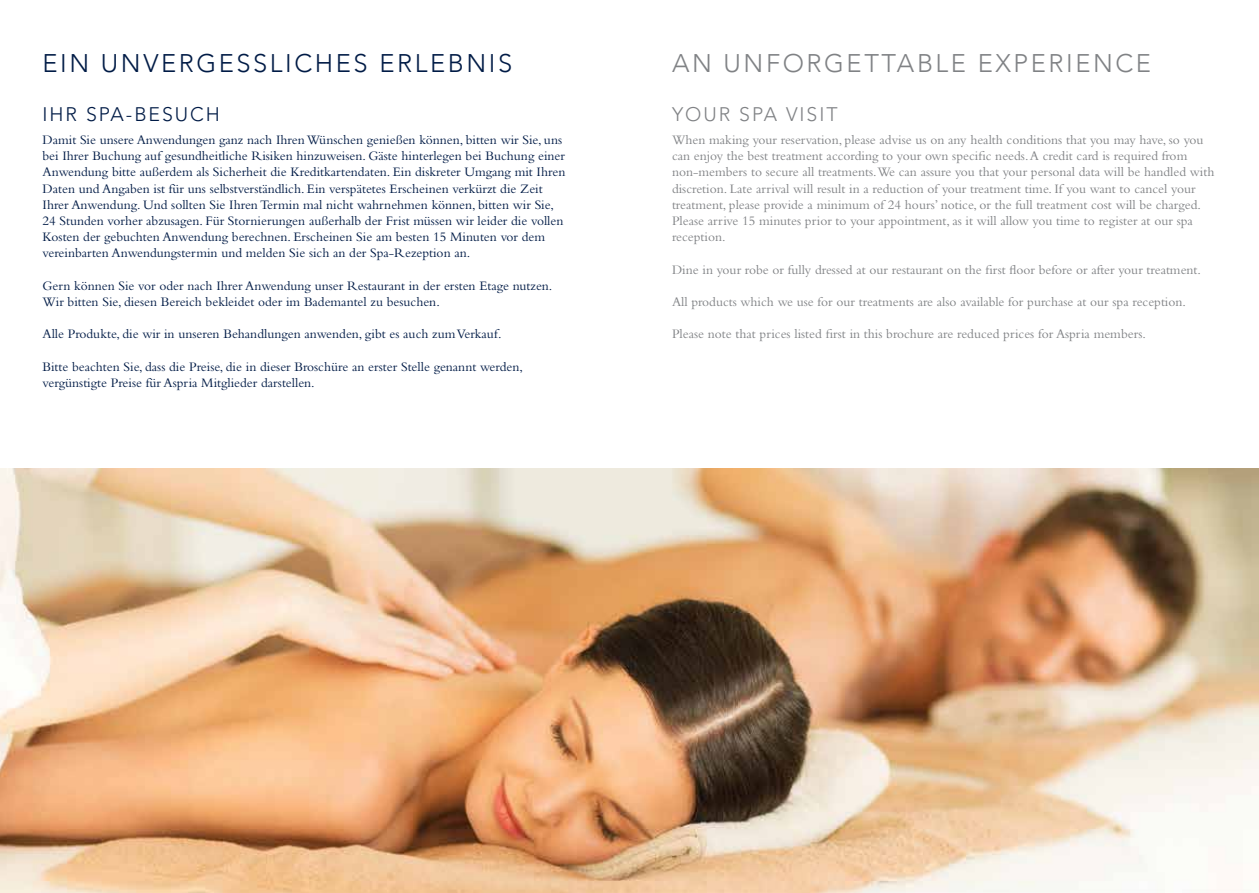
<style>
.page{position:relative;width:1259px;height:893px;background:#fff}
.page>*{position:absolute;margin:0;border:0;box-sizing:border-box;transform-origin:0 0}
.t1{font:300 25.5px "Avenir";letter-spacing:.1em;color:#001b46}
.t2{font:300 25.5px "Avenir";letter-spacing:.1em;color:#808285}
.t3{font:300 19.5px "Avenir LT Std";letter-spacing:.1em;color:#001b46}
.t4{font:300 19.5px "Avenir LT Std";letter-spacing:.1em;color:#808285}
.t5{font:13.5px/16.2px "Bembo Std";color:#001b46}
.t6{font:13.5px/16.2px "Bembo Std";color:#808285}
</style>
<div class="page">
<img style="left:0;top:468px;width:1259px;height:425px">
<h1 class="t1" style="left:43px;top:48px;width:471px">EIN UNVERGESSLICHES ERLEBNIS</h1>
<h2 class="t3" style="left:43px;top:103px;width:179px">IHR SPA-BESUCH</h2>
<p class="t5" style="left:43px;top:131px;width:524px">Damit Sie unsere Anwendungen ganz nach Ihren Wünschen genießen können, bitten wir Sie, uns bei Ihrer Buchung auf gesundheitliche Risiken hinzuweisen. Gäste hinterlegen bei Buchung einer Anwendung bitte außerdem als Sicherheit die Kreditkartendaten. Ein diskreter Umgang mit Ihren Daten und Angaben ist für uns selbstverständlich. Ein verspätetes Erscheinen verkürzt die Zeit Ihrer Anwendung. Und sollten Sie Ihren Termin mal nicht wahrnehmen können, bitten wir Sie, 24 Stunden vorher abzusagen. Für Stornierungen außerhalb der Frist müssen wir leider die vollen Kosten der gebuchten Anwendung berechnen. Erscheinen Sie am besten 15 Minuten vor dem vereinbarten Anwendungstermin und melden Sie sich an der Spa-Rezeption an.</p>
<p class="t5" style="left:43px;top:277px;width:511px">Gern können Sie vor oder nach Ihrer Anwendung unser Restaurant in der ersten Etage nutzen.<br>Wir bitten Sie, diesen Bereich bekleidet oder im Bademantel zu besuchen.</p>
<p class="t5" style="left:43px;top:326px;width:460px">Alle Produkte, die wir in unseren Behandlungen anwenden, gibt es auch zum Verkauf.</p>
<p class="t5" style="left:43px;top:358px;width:482px">Bitte beachten Sie, dass die Preise, die in dieser Broschüre an erster Stelle genannt werden, vergünstigte Preise für Aspria Mitglieder darstellen.</p>
<h1 class="t2" style="left:672px;top:48px;width:480px">AN UNFORGETTABLE EXPERIENCE</h1>
<h2 class="t4" style="left:672px;top:103px;width:167px">YOUR SPA VISIT</h2>
<p class="t6" style="left:672px;top:131px;width:544px">When making your reservation, please advise us on any health conditions that you may have, so you can enjoy the best treatment according to your own specific needs. A credit card is required from non-members to secure all treatments.We can assure you that your personal data will be handled with discretion. Late arrival will result in a reduction of your treatment time. If you want to cancel your treatment, please provide a minimum of 24 hours’ notice, or the full treatment cost will be charged.<br>Please arrive 15 minutes prior to your appointment, as it will allow you time to register at our spa reception.</p>
<p class="t6" style="left:672px;top:261px;width:530px">Dine in your robe or fully dressed at our restaurant on the first floor before or after your treatment.</p>
<p class="t6" style="left:672px;top:293px;width:515px">All products which we use for our treatments are also available for purchase at our spa reception.</p>
<p class="t6" style="left:672px;top:326px;width:475px">Please note that prices listed first in this brochure are reduced prices for Aspria members.</p>
</div>
